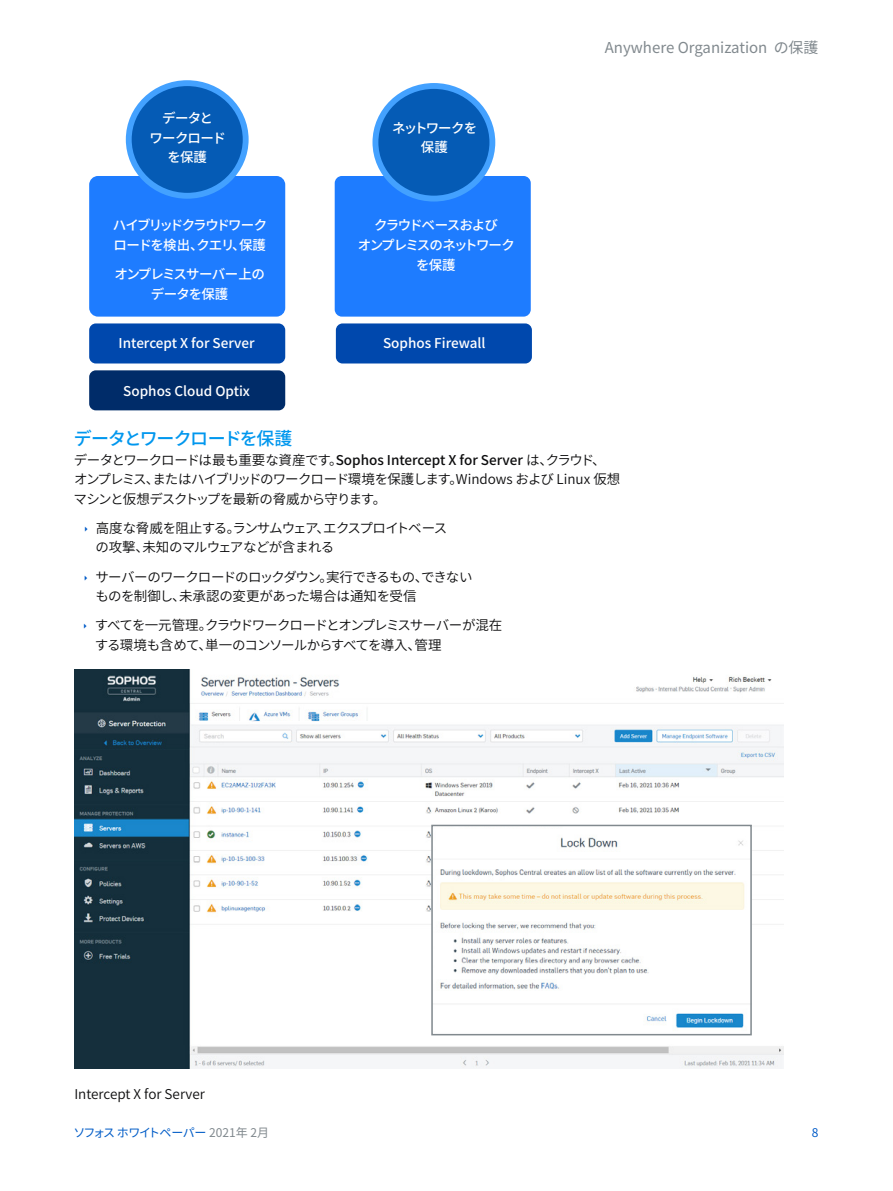
<style>
.page{position:relative;width:893px;height:1191px;background:#fff}
.page>*{position:absolute;margin:0;border:0;box-sizing:border-box;transform-origin:0 0}
.Subheading_2{font:500 18px "Noto Sans CJ Kjp";letter-spacing:-.07em;color:#0097ee}
.t1{font:15px "Noto Sans CJ Kjp";color:#81898e}
.Body_Copy{font:600 13.5px/19.5px "Noto Sans CJ Kjp";letter-spacing:-.055em;color:#0d0d0e}
.Subheading_2-2{font:500 13.5px "Noto Sans CJ Kjp";color:#fff}
.Subheading_2-3{font:500 13.5px/19.5px "Noto Sans CJ Kjp";letter-spacing:-.06em;color:#fff;text-align:center}
.Subheading_2-4{font:500 13.5px/19.5px "Noto Sans CJ Kjp";letter-spacing:-.1em;color:#fff}
.Subheading_2-5{font:500 13.5px/19.5px "Noto Sans CJ Kjp";letter-spacing:-.08em;color:#fff;text-align:center}
.Body_Copy-2{font:600 13.5px "Noto Sans CJ Kjp";color:#0d0d0e}
.Subheading_2-6{font:500 13.5px/19.5px "Noto Sans CJ Kjp";letter-spacing:-.085em;color:#fff;text-align:center}
.t2{font:12px "Noto Sans CJ Kjp";letter-spacing:-.05em;color:#005cc7}
.t3{font:12px "Noto Sans CJ Kjp";color:#005bc8}
.s1{font-weight:500}
.s2{color:#81898e}
</style>
<div class="page">
<div style="left:335px;top:176px;width:196px;height:141px;background:#1e7cff;border-radius:7px"></div>
<div style="left:89px;top:176px;width:196px;height:141px;background:#1e7cff;border-radius:9px"></div>
<div style="left:375px;top:86px;width:117px;height:113px;background:#055bb5;border-radius:50%"></div>
<div style="left:372px;top:83px;width:123px;height:118px;border:6px solid #43a1ff;border-radius:50%"></div>
<div style="left:129px;top:83px;width:117px;height:113px;background:#055bb5;border-radius:50%"></div>
<div style="left:126px;top:80px;width:123px;height:119px;border:6px solid #43a1ff;border-radius:50%"></div>
<div style="left:89px;top:323px;width:196px;height:40px;background:#0048ad;border-radius:7px"></div>
<div style="left:89px;top:370px;width:196px;height:40px;background:#002c69;border-radius:7px"></div>
<div style="left:336px;top:323px;width:196px;height:40px;background:#0048ad;border-radius:7px"></div>
<img style="left:74px;top:669px;width:709px;height:399px">
<img style="left:434px;top:827px;width:315px;height:205px">
<div style="left:431px;top:824px;width:321px;height:211px;border:2px solid #81898e"></div>
<p class="Subheading_2-3" style="left:150px;top:109px;width:78px">データと<br>ワークロードを保護</p>
<p class="Subheading_2-6" style="left:392px;top:119px;width:86px">ネットワークを保護</p>
<p class="Subheading_2-4" style="left:113px;top:216px;width:156px">ハイブリッドクラウドワークロードを検出、クエリ、保護</p>
<p class="Subheading_2-3" style="left:115px;top:265px;width:152px">オンプレミスサーバー上のデータを保護</p>
<p class="Subheading_2-2" style="left:119px;top:335px;width:138px">Intercept X for Server</p>
<p class="Subheading_2-2" style="left:123px;top:384px;width:128px">Sophos Cloud Optix</p>
<p class="Subheading_2-5" style="left:358px;top:216px;width:159px">クラウドベースおよび<br>オンプレミスのネットワークを保護</p>
<p class="Subheading_2-2" style="left:383px;top:335px;width:104px">Sophos Firewall</p>
<p class="t1" style="left:605px;top:39px;width:215px">Anywhere Organization の保護</p>
<p class="Subheading_2" style="left:74px;top:428px;width:220px">データとワークロードを保護</p>
<p class="Body_Copy" style="left:74px;top:450px;width:548px">データとワークロードは最も重要な資産です。<span class="s1">Sophos Intercept X for Server</span> は、クラウド、オンプレミス、またはハイブリッドのワークロード環境を保護します。Windows および Linux 仮想マシンと仮想デスクトップを最新の脅威から守ります。</p>
<p class="Body_Copy" style="left:95px;top:518px;width:353px">高度な脅威を阻止する。ランサムウェア、エクスプロイトベースの攻撃、未知のマルウェアなどが含まれる</p>
<p class="Body_Copy" style="left:95px;top:567px;width:379px">サーバーのワークロードのロックダウン。実行できるもの、できないものを制御し、未承認の変更があった場合は通知を受信</p>
<p class="Body_Copy" style="left:95px;top:616px;width:409px">すべてを一元管理。クラウドワークロードとオンプレミスサーバーが混在する環境も含めて、単一のコンソールからすべてを導入、管理</p>
<p class="Body_Copy-2" style="left:74px;top:1086px;width:132px">Intercept X for Server</p>
<p class="t2" style="left:74px;top:1125px;width:197px">ソフォス ホワイトペーパー <span class="s2">2021年 2月</span></p>
<p class="t3" style="left:812px;top:1125px;width:8px">8</p>
</div>
